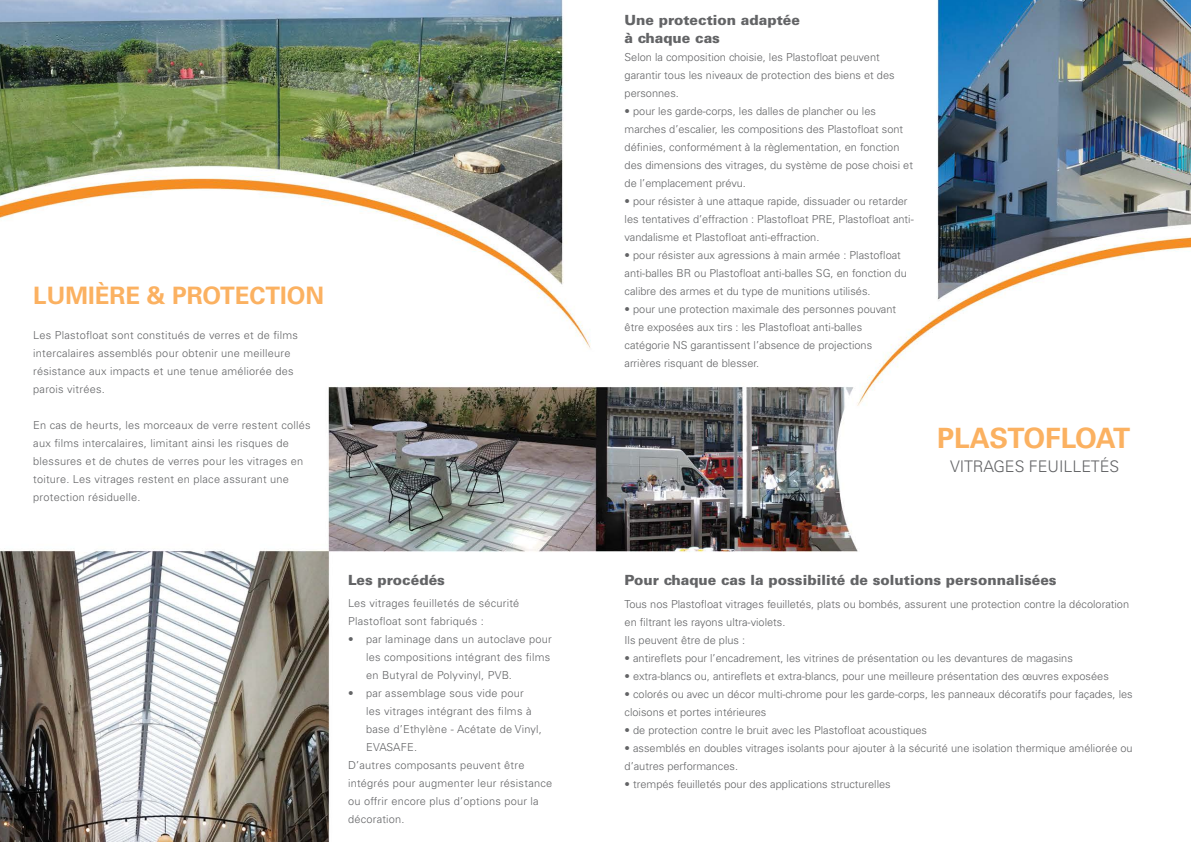
<style>
.page{position:relative;width:1191px;height:842px;background:#fff}
.page>*{position:absolute;margin:0;border:0;box-sizing:border-box;transform-origin:0 0}
.t1{font:700 28px "Univers LT Std";letter-spacing:-.02em;color:#fbb161}
.t2{font:700 24px "Univers LT Std";color:#fbb161}
.t3{font:300 16px "Univers LT Std";color:#636466}
.t4{font:900 14px/18px "Univers LT Std";color:#636466}
.t5{font:300 11px/18px "Univers LT Std";color:#636466}
.t6{font:300 11px/18px "Univers LT Std";letter-spacing:.02em;color:#636466}
</style>
<div class="page">
<img style="left:0;top:0;width:1191px;height:842px">
<div style="left:557px;top:683px;width:38px;height:159px;background:#fff"></div>
<h2 class="t2" style="left:33px;top:281px;width:292px">LUMIÈRE &amp; PROTECTION</h2>
<p class="t6" style="left:33px;top:326px;width:266px">Les Plastofloat sont constitués de verres et de films intercalaires assemblés pour obtenir une meilleure résistance aux impacts et une tenue améliorée des parois vitrées.</p>
<p class="t6" style="left:33px;top:416px;width:279px">En cas de heurts, les morceaux de verre restent collés aux films intercalaires, limitant ainsi les risques de blessures et de chutes de verres pour les vitrages en toiture. Les vitrages restent en place assurant une protection résiduelle.</p>
<p class="t4" style="left:624px;top:11px;width:177px">Une protection adaptée à chaque cas</p>
<p class="t5" style="left:624px;top:48px;width:271px">Selon la composition choisie, les Plastofloat peuvent garantir tous les niveaux de protection des biens et des personnes.</p>
<p class="t5" style="left:624px;top:102px;width:290px">• pour les garde-corps, les dalles de plancher ou les marches d’escalier, les compositions des Plastofloat sont définies, conformément à la règlementation, en fonction des dimensions des vitrages, du système de pose choisi et de l’emplacement prévu.</p>
<p class="t5" style="left:624px;top:192px;width:291px">• pour résister à une attaque rapide, dissuader ou retarder les tentatives d’effraction : Plastofloat PRE, Plastofloat anti&shy;vandalisme et Plastofloat anti-effraction.</p>
<p class="t5" style="left:624px;top:246px;width:284px">• pour résister aux agressions à main armée : Plastofloat anti-balles BR ou Plastofloat anti-balles SG, en fonction du calibre des armes et du type de munitions utilisés.</p>
<p class="t5" style="left:624px;top:300px;width:273px">• pour une protection maximale des personnes pouvant être exposées aux tirs : les Plastofloat anti-balles catégorie NS garantissent l’absence de projections arrières risquant de blesser.</p>
<h1 class="t1" style="left:937px;top:422px;width:195px">PLASTOFLOAT</h1>
<h3 class="t3" style="left:950px;top:457px;width:171px">VITRAGES FEUILLETÉS</h3>
<p class="t4" style="left:348px;top:570px;width:98px">Les procédés</p>
<p class="t4" style="left:624px;top:570px;width:433px">Pour chaque cas la possibilité de solutions personnalisées</p>
<p class="t5" style="left:624px;top:595px;width:506px">Tous nos Plastofloat vitrages feuilletés, plats ou bombés, assurent une protection contre la décoloration en filtrant les rayons ultra-violets.<br>Ils peuvent être de plus :</p>
<p class="t5" style="left:624px;top:649px;width:450px">• antireflets pour l’encadrement, les vitrines de présentation ou les devantures de magasins</p>
<p class="t5" style="left:624px;top:667px;width:486px">• extra-blancs ou, antireflets et extra-blancs, pour une meilleure présentation des œuvres exposées</p>
<p class="t5" style="left:624px;top:685px;width:510px">• colorés ou avec un décor multi-chrome pour les garde-corps, les panneaux décoratifs pour façades, les cloisons et portes intérieures</p>
<p class="t5" style="left:624px;top:721px;width:304px">• de protection contre le bruit avec les Plastofloat acoustiques</p>
<p class="t5" style="left:624px;top:739px;width:509px">• assemblés en doubles vitrages isolants pour ajouter à la sécurité une isolation thermique améliorée ou d’autres performances.</p>
<p class="t5" style="left:624px;top:775px;width:268px">• trempés feuilletés pour des applications structurelles</p>
<p class="t6" style="left:348px;top:594px;width:173px">Les vitrages feuilletés de sécurité<br>Plastofloat sont fabriqués :</p>
<p class="t6" style="left:366px;top:630px;width:187px;text-indent:-18px">• par laminage dans un autoclave pour les compositions intégrant des films en Butyral de Polyvinyl, PVB.</p>
<p class="t6" style="left:348px;top:684px;width:177px">• par assemblage sous vide pour</p>
<p class="t6" style="left:366px;top:702px;width:167px">les vitrages intégrant des films à</p>
<p class="t6" style="left:366px;top:720px;width:177px">base d’Ethylène - Acétate de Vinyl,</p>
<p class="t5" style="left:366px;top:738px;width:53px">EVASAFE.</p>
<p class="t6" style="left:348px;top:756px;width:178px">D’autres composants peuvent être</p>
<p class="t6" style="left:348px;top:774px;width:206px">intégrés pour augmenter leur résistance</p>
<p class="t6" style="left:348px;top:792px;width:192px">ou offrir encore plus d’options pour la</p>
<p class="t6" style="left:348px;top:810px;width:58px">décoration.</p>
</div>
